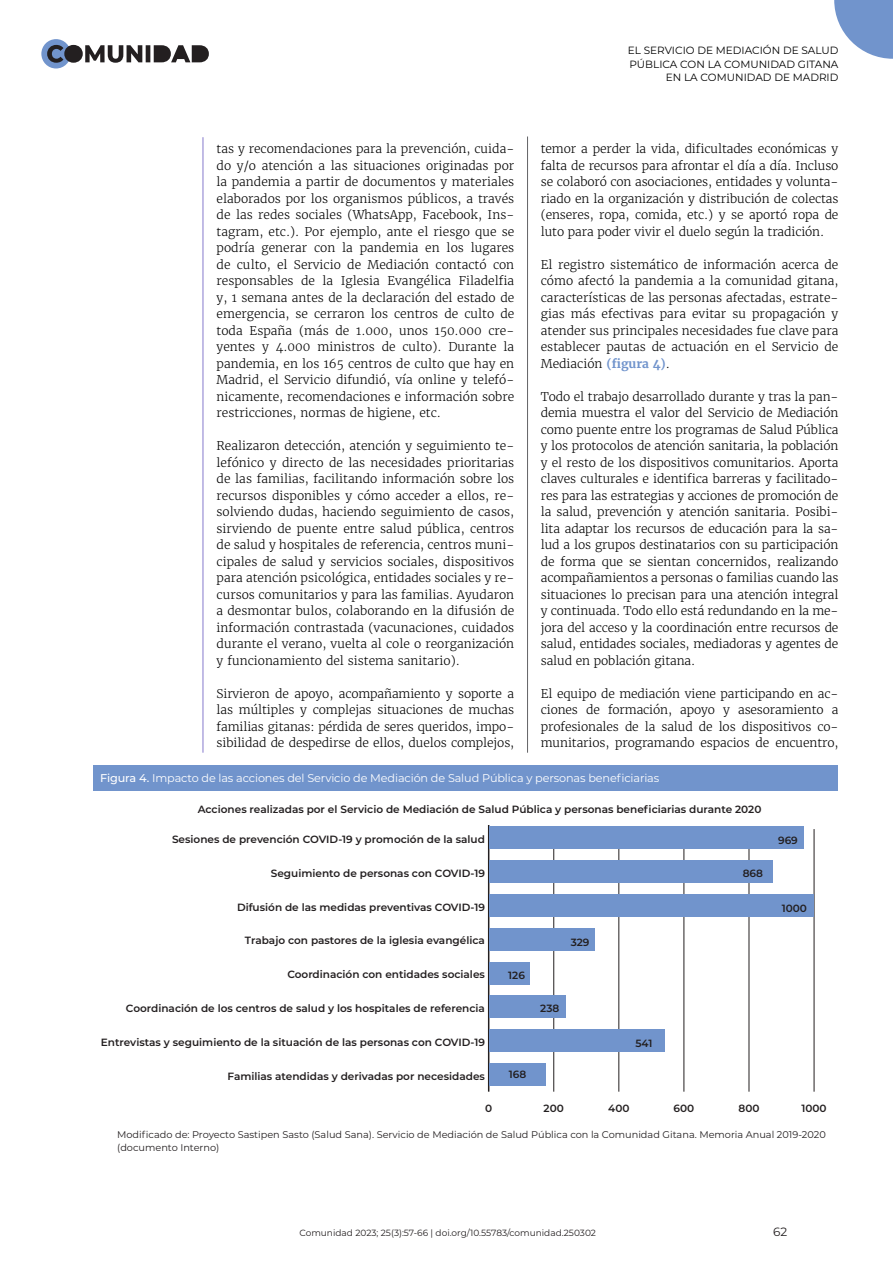
<style>
.page{position:relative;width:893px;height:1263px;background:#fff}
.page>*{position:absolute;margin:0;border:0;box-sizing:border-box;transform-origin:0 0}
.Texto{font:300 12px/16.5px "Merriweather";letter-spacing:-.01em;color:#000;text-align:justify}
.t1{font:12px "Montserrat";color:#231f20}
.titol_fig{font:11.25px "Montserrat";letter-spacing:-.01em;color:#fff}
.tabla_subtitol{font:600 10.5px "Montserrat";color:#231f20}
.Variable1{font:10.5px/13.5px "Montserrat";color:#000;text-align:right}
.Taules_-_pies{font:9.75px/13.5px "Montserrat";color:#231f20}
.t2{font:9px "Montserrat";color:#231f20}
.s1{font-weight:700;color:#7194cc}
.s2{font-weight:500}
</style>
<div class="page">
<hr style="left:203px;top:137px;width:1px;height:616px;background:#867acc">
<hr style="left:527px;top:137px;width:1px;height:616px;background:#636366">
<div style="left:41px;top:39px;width:30px;height:29px;background:#7194cc;border-radius:50%"></div>
<svg style="left:47px;top:45px;width:162px;height:18px"></svg>
<svg style="left:834px;top:0;width:59px;height:59px"></svg>
<div style="left:94px;top:765px;width:744px;height:26px;background:#7194cc"></div>
<hr style="left:488px;top:825px;width:1px;height:267px;background:#231f20">
<hr style="left:553px;top:829px;width:1px;height:263px;background:#231f20">
<hr style="left:619px;top:829px;width:1px;height:263px;background:#231f20">
<hr style="left:684px;top:829px;width:1px;height:263px;background:#231f20">
<hr style="left:749px;top:829px;width:1px;height:263px;background:#231f20">
<hr style="left:814px;top:829px;width:1px;height:263px;background:#231f20">
<div style="left:489px;top:826px;width:315px;height:23px;background:#7194cc"></div>
<div style="left:489px;top:860px;width:284px;height:23px;background:#7194cc"></div>
<div style="left:489px;top:894px;width:325px;height:23px;background:#7194cc"></div>
<div style="left:489px;top:928px;width:105px;height:22px;background:#7194cc"></div>
<div style="left:489px;top:962px;width:40px;height:22px;background:#7194cc"></div>
<div style="left:489px;top:995px;width:77px;height:23px;background:#7194cc"></div>
<div style="left:489px;top:1029px;width:176px;height:23px;background:#7194cc"></div>
<div style="left:489px;top:1063px;width:56px;height:23px;background:#7194cc"></div>
<p class="Variable1" style="left:628px;top:43px;width:212px">EL SERVICIO DE MEDIACIÓN DE SALUD<br>PÚBLICA CON LA COMUNIDAD GITANA<br>EN LA COMUNIDAD DE MADRID</p>
<p class="Texto" style="left:541px;top:140px;width:299px">temor a perder la vida, dificultades económicas y falta de recursos para afrontar el día a día. Incluso se colaboró con asociaciones, entidades y volunta&shy;riado en la organización y distribución de colectas (enseres, ropa, comida, etc.) y se aportó ropa de luto para poder vivir el duelo según la tradición.</p>
<p class="Texto" style="left:541px;top:256px;width:299px">El registro sistemático de información acerca de cómo afectó la pandemia a la comunidad gitana, características de las personas afectadas, estrate&shy;gias más efectivas para evitar su propagación y atender sus principales necesidades fue clave para establecer pautas de actuación en el Servicio de Mediación <span class="s1">(figura 4)</span>.</p>
<p class="Texto" style="left:541px;top:388px;width:299px">Todo el trabajo desarrollado durante y tras la pan&shy;demia muestra el valor del Servicio de Mediación como puente entre los programas de Salud Pública y los protocolos de atención sanitaria, la población y el resto de los dispositivos comunitarios. Aporta claves culturales e identifica barreras y facilitado&shy;res para las estrategias y acciones de promoción de la salud, prevención y atención sanitaria. Posibi&shy;lita adaptar los recursos de educación para la sa&shy;lud a los grupos destinatarios con su participación de forma que se sientan concernidos, realizando acompañamientos a personas o familias cuando las situaciones lo precisan para una atención integral y continuada. Todo ello está redundando en la me&shy;jora del acceso y la coordinación entre recursos de salud, entidades sociales, mediadoras y agentes de salud en población gitana.</p>
<p class="Texto" style="left:541px;top:685px;width:299px">El equipo de mediación viene participando en ac&shy;ciones de formación, apoyo y asesoramiento a profesionales de la salud de los dispositivos co&shy;munitarios, programando espacios de encuentro,</p>
<p class="titol_fig" style="left:100px;top:771px;width:561px"><span class="s2">Figura 4.</span> Impacto de las acciones del Servicio de Mediación de Salud Pública y personas beneficiarias</p>
<p class="Texto" style="left:217px;top:140px;width:299px">tas y recomendaciones para la prevención, cuida&shy;do y/o atención a las situaciones originadas por la pandemia a partir de documentos y materiales elaborados por los organismos públicos, a través de las redes sociales (WhatsApp, Facebook, Ins&shy;tagram, etc.). Por ejemplo, ante el riesgo que se podría generar con la pandemia en los lugares de culto, el Servicio de Mediación contactó con responsables de la Iglesia Evangélica Filadelfia y, 1 semana antes de la declaración del estado de emergencia, se cerraron los centros de culto de toda España (más de 1.000, unos 150.000 cre&shy;yentes y 4.000 ministros de culto). Durante la pandemia, en los 165 centros de culto que hay en Madrid, el Servicio difundió, vía online y telefó&shy;nicamente, recomendaciones e información sobre restricciones, normas de higiene, etc.</p>
<p class="Texto" style="left:217px;top:437px;width:299px">Realizaron detección, atención y seguimiento te&shy;lefónico y directo de las necesidades prioritarias de las familias, facilitando información sobre los recursos disponibles y cómo acceder a ellos, re&shy;solviendo dudas, haciendo seguimiento de casos, sirviendo de puente entre salud pública, centros de salud y hospitales de referencia, centros muni&shy;cipales de salud y servicios sociales, dispositivos para atención psicológica, entidades sociales y re&shy;cursos comunitarios y para las familias. Ayudaron a desmontar bulos, colaborando en la difusión de información contrastada (vacunaciones, cuidados durante el verano, vuelta al cole o reorganización y funcionamiento del sistema sanitario).</p>
<p class="Texto" style="left:217px;top:685px;width:299px">Sirvieron de apoyo, acompañamiento y soporte a las múltiples y complejas situaciones de muchas familias gitanas: pérdida de seres queridos, impo&shy;sibilidad de despedirse de ellos, duelos complejos,</p>
<p class="tabla_subtitol" style="left:198px;top:802px;width:565px">Acciones realizadas por el Servicio de Mediación de Salud Pública y personas beneficiarias durante 2020</p>
<p class="tabla_subtitol" style="left:172px;top:832px;width:314px">Sesiones de prevención COVID-19 y promoción de la salud</p>
<p class="tabla_subtitol" style="left:271px;top:865px;width:216px">Seguimiento de personas con COVID-19</p>
<p class="tabla_subtitol" style="left:237px;top:899px;width:249px">Difusión de las medidas preventivas COVID-19</p>
<p class="tabla_subtitol" style="left:245px;top:933px;width:241px">Trabajo con pastores de la iglesia evangélica</p>
<p class="tabla_subtitol" style="left:287px;top:967px;width:199px">Coordinación con entidades sociales</p>
<p class="tabla_subtitol" style="left:126px;top:1001px;width:361px">Coordinación de los centros de salud y los hospitales de referencia</p>
<p class="tabla_subtitol" style="left:101px;top:1034px;width:386px">Entrevistas y seguimiento de la situación de las personas con COVID-19</p>
<p class="tabla_subtitol" style="left:227px;top:1068px;width:259px">Familias atendidas y derivadas por necesidades</p>
<p class="tabla_subtitol" style="left:509px;top:1067px;width:19px">168</p>
<p class="tabla_subtitol" style="left:508px;top:967px;width:18px">126</p>
<p class="tabla_subtitol" style="left:571px;top:934px;width:20px">329</p>
<p class="tabla_subtitol" style="left:540px;top:1000px;width:21px">238</p>
<p class="tabla_subtitol" style="left:635px;top:1036px;width:18px">541</p>
<p class="tabla_subtitol" style="left:743px;top:866px;width:22px">868</p>
<p class="tabla_subtitol" style="left:778px;top:833px;width:21px">969</p>
<p class="tabla_subtitol" style="left:782px;top:900px;width:27px">1000</p>
<p class="tabla_subtitol" style="left:485px;top:1101px;width:9px">0</p>
<p class="tabla_subtitol" style="left:544px;top:1101px;width:22px">200</p>
<p class="tabla_subtitol" style="left:608px;top:1101px;width:23px">400</p>
<p class="tabla_subtitol" style="left:673px;top:1101px;width:22px">600</p>
<p class="tabla_subtitol" style="left:738px;top:1101px;width:22px">800</p>
<p class="tabla_subtitol" style="left:801px;top:1101px;width:27px">1000</p>
<p class="Taules_-_pies" style="left:117px;top:1127px;width:710px">Modificado de: Proyecto Sastipen Sasto (Salud Sana). Servicio de Mediación de Salud Pública con la Comunidad Gitana. Memoria Anual 2019-2020 (documento Interno)</p>
<p class="t2" style="left:299px;top:1226px;width:298px">Comunidad 2023; 25(3):57-66 | doi.org/10.55783/comunidad.250302</p>
<p class="t1" style="left:773px;top:1223px;width:16px">62</p>
</div>
